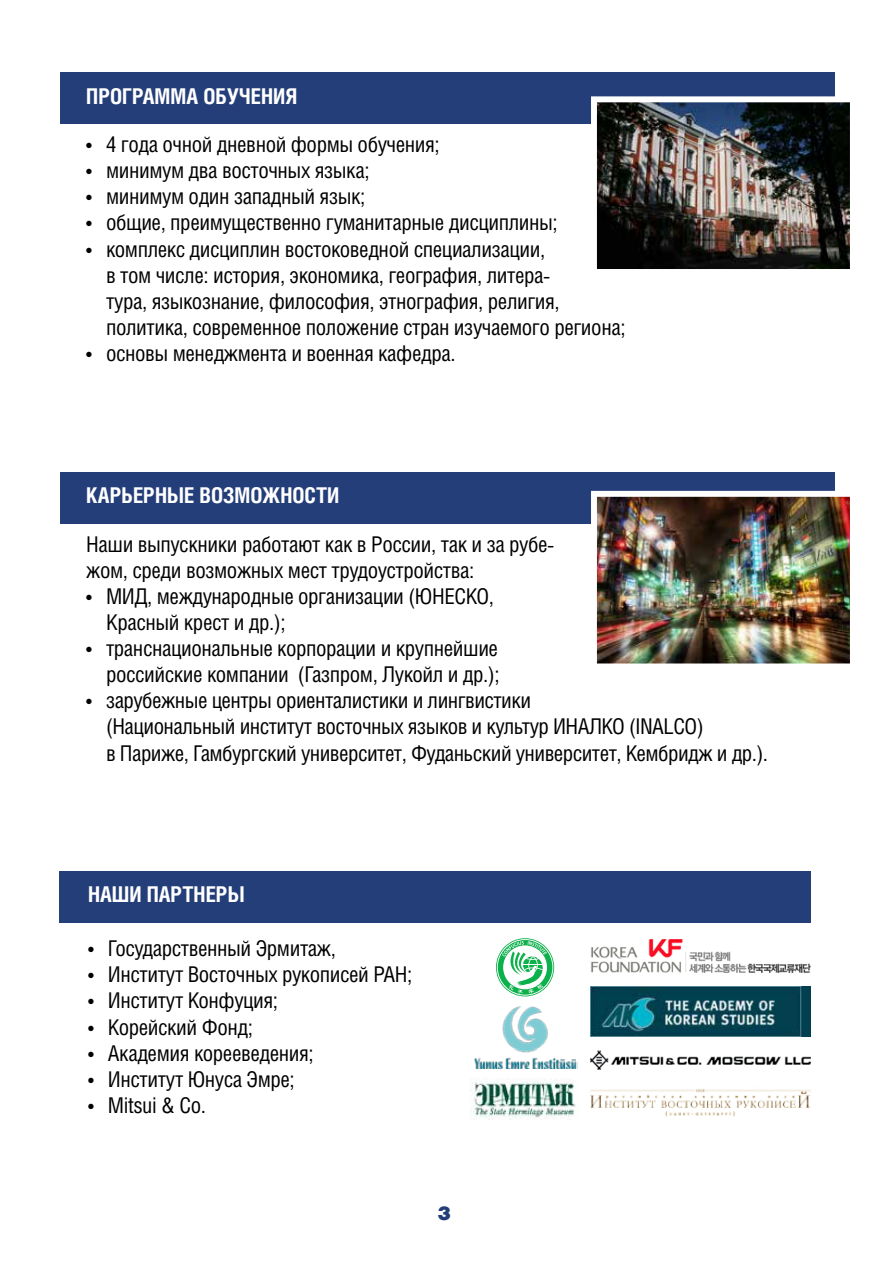
<style>
.page{position:relative;width:893px;height:1263px;background:#fff}
.page>*{position:absolute;margin:0;border:0;box-sizing:border-box;transform-origin:0 0}
.t1{font:21.75px/26.1px "Helios Cond";letter-spacing:-.02em;color:#000}
.t2{font:700 21.75px "Helios Cond";color:#fff}
.t3{font:900 19.5px "Helios";color:#243e79}
</style>
<div class="page">
<div style="left:60px;top:72px;width:774px;height:52px;background:#243e79"></div>
<div style="left:60px;top:472px;width:774px;height:52px;background:#243e79"></div>
<img style="left:598px;top:498px;width:251px;height:164px">
<div style="left:591px;top:491px;width:265px;height:178px;border:6px solid #fff"></div>
<img style="left:598px;top:103px;width:251px;height:165px">
<div style="left:591px;top:96px;width:265px;height:179px;border:6px solid #fff"></div>
<div style="left:60px;top:871px;width:750px;height:52px;background:#243e79"></div>
<svg style="left:496px;top:938px;width:58px;height:58px"></svg>
<img style="left:471px;top:1078px;width:105px;height:41px">
<img style="left:474px;top:1007px;width:103px;height:61px">
<img style="left:590px;top:987px;width:220px;height:49px">
<img style="left:591px;top:939px;width:219px;height:34px">
<img style="left:590px;top:1050px;width:220px;height:19px">
<img style="left:590px;top:1088px;width:220px;height:29px">
<p class="t2" style="left:86px;top:83px;width:60px">ПРОГРАММА</p>
<p class="t2" style="left:203px;top:83px;width:95px">ОБУЧЕНИЯ</p>
<p class="t1" style="left:86px;top:131px;width:355px">• 4 года очной дневной формы обучения;</p>
<p class="t1" style="left:86px;top:157px;width:285px">• минимум два восточных языка;</p>
<p class="t1" style="left:86px;top:183px;width:281px">• минимум один западный язык;</p>
<p class="t1" style="left:86px;top:209px;width:473px">• общие, преимущественно гуманитарные дисциплины;</p>
<p class="t1" style="left:106px;top:235px;width:521px;text-indent:-20px">• комплекс дисциплин востоковедной специализации,<br>в том числе: история, экономика, география, литера-<br>тура, языкознание, философия, этнография, религия, политика, современное положение стран изучаемого региона;</p>
<p class="t1" style="left:86px;top:340px;width:371px">• основы менеджмента и военная кафедра.</p>
<p class="t2" style="left:86px;top:482px;width:231px">КАРЬЕРНЫЕ ВОЗМОЖНОСТИ</p>
<p class="t1" style="left:86px;top:531px;width:470px">Наши выпускники работают как в России, так и за рубе&shy;жом, среди возможных мест трудоустройства:</p>
<p class="t1" style="left:106px;top:583px;width:389px;text-indent:-20px">• МИД, международные организации (ЮНЕСКО,<br>Красный крест и др.);</p>
<p class="t1" style="left:86px;top:635px;width:415px;text-align:right">• транснациональные корпорации и крупнейшие российские компании (Газпром, Лукойл и др.);</p>
<p class="t1" style="left:106px;top:687px;width:663px;text-indent:-20px">• зарубежные центры ориенталистики и лингвистики<br>(Национальный институт восточных языков и культур ИНАЛКО (INALCO)<br>в Париже, Гамбургский университет, Фуданьский университет, Кембридж и др.).</p>
<p class="t2" style="left:88px;top:881px;width:27px">НАШИ</p>
<p class="t2" style="left:147px;top:881px;width:13px">ПАРТ</p>
<p class="t2" style="left:194px;top:881px;width:53px">НЕРЫ</p>
<p class="t1" style="left:88px;top:935px;width:249px">• Государственный Эрмитаж,</p>
<p class="t1" style="left:88px;top:961px;width:326px">• Институт Восточных рукописей РАН;</p>
<p class="t1" style="left:88px;top:987px;width:192px">• Институт Конфуция;</p>
<p class="t1" style="left:88px;top:1013px;width:166px">• Корейский Фонд;</p>
<p class="t1" style="left:88px;top:1039px;width:227px">• Академия корееведения;</p>
<p class="t1" style="left:88px;top:1065px;width:208px">• Институт Юнуса Эмре;</p>
<p class="t1" style="left:88px;top:1092px;width:119px">• Mitsui &amp; Co.</p>
<p class="t3" style="left:438px;top:1202px;width:14px">3</p>
</div>
